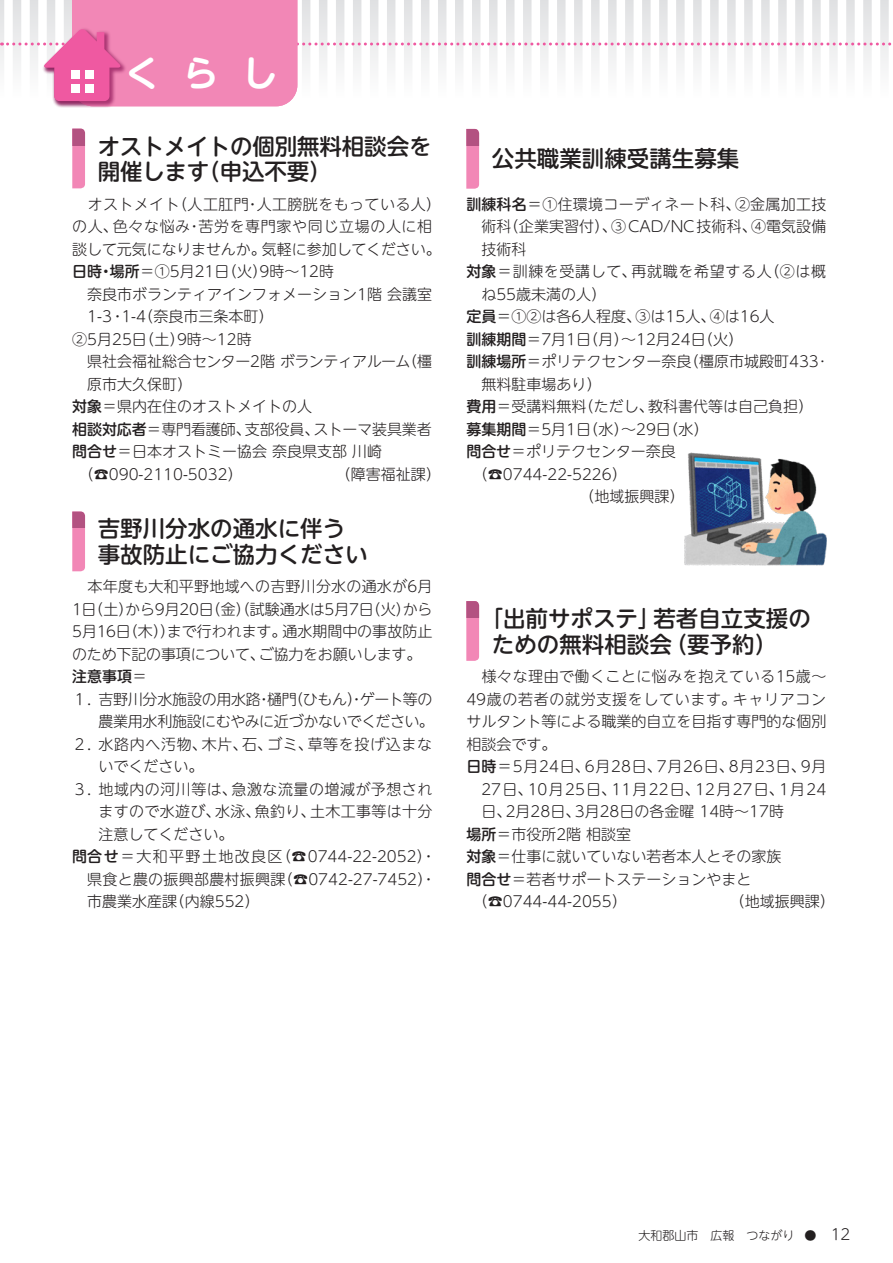
<style>
.page{position:relative;width:893px;height:1263px;background:#fff}
.page>*{position:absolute;margin:0;border:0;box-sizing:border-box;transform-origin:0 0}
.t1{font:700 36px "UD Shin M Go Pr 6 De";color:#fff}
.見出し{font:500 22.5px/25.5px "UD Shin M Go Pr 6";color:#231f20}
.本文{font:300 15px/22.5px "UD Shin M Go Pr 6";color:#231f20;text-align:justify}
.本文-2{font:300 15px/22.5px "UD Shin M Go Pr 6";letter-spacing:.025em;color:#231f20}
.本文-3{font:300 15px/22.5px "UD Shin M Go Pr 6";letter-spacing:.045em;color:#231f20}
.本文-4{font:300 15px/22.5px "UD Shin M Go Pr 6";letter-spacing:-.025em;color:#231f20;text-align:right}
.本文-5{font:500 15px "UD Shin M Go Pr 6";color:#231f20}
.t2{font:300 12px "UD Shin M Go Pr 6";color:#231f20}
.s1{font-weight:500}
.s2{font-weight:300}
.s3{font-size:15px}
</style>
<div class="page">
<svg style="left:0;top:0;width:2px;height:68px"></svg>
<svg style="left:72px;top:145px;width:13px;height:43px"></svg>
<div style="left:72px;top:129px;width:13px;height:16px;background:#b35281"></div>
<svg style="left:72px;top:528px;width:13px;height:43px"></svg>
<div style="left:72px;top:512px;width:13px;height:16px;background:#b35281"></div>
<svg style="left:466px;top:145px;width:13px;height:44px"></svg>
<div style="left:466px;top:129px;width:13px;height:16px;background:#b35281"></div>
<svg style="left:466px;top:617px;width:13px;height:44px"></svg>
<div style="left:466px;top:601px;width:13px;height:16px;background:#b35281"></div>
<div style="left:42px;top:27px;width:85px;height:81px;background:#7b0046;opacity:.6"></div>
<svg style="left:2px;top:0;width:890px;height:106px"></svg>
<div style="left:71px;top:84px;width:9px;height:8px;background:#fff"></div>
<div style="left:71px;top:70px;width:9px;height:9px;background:#fff"></div>
<div style="left:85px;top:84px;width:8px;height:8px;background:#fff"></div>
<div style="left:85px;top:70px;width:8px;height:9px;background:#fff"></div>
<img style="left:684px;top:452px;width:143px;height:114px">
<p class="t1" style="left:124px;top:43px;width:155px">くらし</p>
<p class="見出し" style="left:98px;top:132px;width:335px">オストメイトの個別無料相談会を開催します（申込不要）</p>
<p class="本文-2" style="left:72px;top:192px;width:370px">　オストメイト（人工肛門・人工膀胱をもっている人）の人、色々な悩み・苦労を専門家や同じ立場の人に相談して元気になりませんか。気軽に参加してください。</p>
<p class="本文" style="left:72px;top:259px;width:263px"><span class="s1">日時・場所</span>＝①5月21日（火）9時～12時</p>
<p class="本文" style="left:87px;top:282px;width:346px">奈良市ボランティアインフォメーション1階会議室<br>1-3・1-4（奈良市三条本町）</p>
<p class="本文" style="left:72px;top:327px;width:196px">②5月25日（土）9時～12時　</p>
<p class="本文" style="left:87px;top:349px;width:346px">県社会福祉総合センター2階ボランティアルーム（橿原市大久保町）</p>
<p class="本文" style="left:72px;top:394px;width:241px"><span class="s1">対象</span>＝県内在住のオストメイトの人</p>
<p class="本文" style="left:72px;top:417px;width:361px"><span class="s1">相談対応者</span>＝専門看護師、支部役員、ストーマ装具業者</p>
<p class="本文" style="left:79px;top:439px;width:305px;text-indent:-7px"><span class="s1">問合せ</span>＝日本オストミー協会奈良県支部川崎（☎090-2110-5032）</p>
<p class="本文" style="left:336px;top:462px;width:107px">（障害福祉課）</p>
<p class="見出し" style="left:98px;top:515px;width:271px">吉野川分水の通水に伴う事故防止にご協力ください</p>
<p class="本文" style="left:72px;top:574px;width:362px">　本年度も大和平野地域への吉野川分水の通水が6月1日（土）から9月20日（金）（試験通水は5月7日（火）から5月16日（木））まで行われます。通水期間中の事故防止のため下記の事項について、ご協力をお願いします。</p>
<p class="本文-5" style="left:72px;top:664px;width:77px">注意事項<span class="s2">＝</span></p>
<p class="本文-4" style="left:72px;top:687px;width:363px">１．吉野川分水施設の用水路・樋門（ひもん）・ゲート等の農業用水利施設にむやみに近づかないでください。</p>
<p class="本文-3" style="left:99px;top:732px;width:335px;text-indent:-26px">２．水路内へ汚物、木片、石、ゴミ、草等を投げ込まないでください。</p>
<p class="本文" style="left:99px;top:777px;width:335px;text-indent:-26px">３．地域内の河川等は、急激な流量の増減が予想されますので水遊び、水泳、魚釣り、土木工事等は十分注意してください。</p>
<p class="本文" style="left:87px;top:844px;width:350px;text-indent:-15px"><span class="s1">問合せ</span>＝大和平野土地改良区（☎0744-22-2052）・県食と農の振興部農村振興課（☎0742-27-7452）・市農業水産課（内線552）</p>
<p class="見出し" style="left:492px;top:145px;width:249px">公共職業訓練受講生募集</p>
<p class="本文" style="left:481px;top:192px;width:346px;text-indent:-15px"><span class="s1">訓練科名</span>＝①住環境コーディネート科、②金属加工技術科（企業実習付）、③CAD/NC技術科、④電気設備技術科</p>
<p class="本文-3" style="left:481px;top:259px;width:346px;text-indent:-15px"><span class="s1">対象</span>＝訓練を受講して、再就職を希望する人（②は概ね55歳未満の人）</p>
<p class="本文" style="left:466px;top:304px;width:325px"><span class="s1">定員</span>＝①②は各6人程度、③は15人、④は16人　</p>
<p class="本文" style="left:466px;top:327px;width:278px"><span class="s1">訓練期間</span>＝7月1日（月）～12月24日（火）</p>
<p class="本文" style="left:481px;top:349px;width:346px;text-indent:-15px"><span class="s1">訓練場所</span>＝ポリテクセンター奈良（橿原市城殿町433･無料駐車場あり）</p>
<p class="本文" style="left:466px;top:394px;width:348px"><span class="s1">費用</span>＝受講料無料（ただし、教科書代等は自己負担）</p>
<p class="本文" style="left:466px;top:417px;width:244px"><span class="s1">募集期間</span>＝5月1日（水）～29日（水）</p>
<p class="本文" style="left:466px;top:439px;width:211px"><span class="s1">問合せ</span>＝ポリテクセンター奈良</p>
<p class="本文" style="left:473px;top:462px;width:155px">（☎0744-22-5226）</p>
<p class="本文" style="left:579px;top:484px;width:106px">（地域振興課）</p>
<p class="見出し" style="left:492px;top:605px;width:321px;text-indent:-11px">「出前サポステ」若者自立支援のための無料相談会（要予約）</p>
<p class="本文" style="left:466px;top:664px;width:362px">　様々な理由で働くことに悩みを抱えている15歳～49歳の若者の就労支援をしています。キャリアコンサルタント等による職業的自立を目指す専門的な個別相談会です。</p>
<p class="本文" style="left:481px;top:754px;width:346px;text-indent:-15px"><span class="s1">日時</span>＝5月24日、6月28日、7月26日、8月23日、9月27日、10月25日、11月22日、12月27日、1月24日、2月28日、3月28日の各金曜 14時～17時</p>
<p class="本文" style="left:466px;top:822px;width:166px"><span class="s1">場所</span>＝市役所2階相談室</p>
<p class="本文" style="left:466px;top:844px;width:316px"><span class="s1">対象</span>＝仕事に就いていない若者本人とその家族</p>
<p class="本文" style="left:473px;top:867px;width:280px;text-indent:-7px"><span class="s1">問合せ</span>＝若者サポートステーションやまと（☎0744-44-2055）</p>
<p class="本文" style="left:730px;top:889px;width:106px">（地域振興課）</p>
<p class="t2" style="left:638px;top:1226px;width:214px">大和郡山市 広報 つながり ● <span class="s3">12</span></p>
</div>
